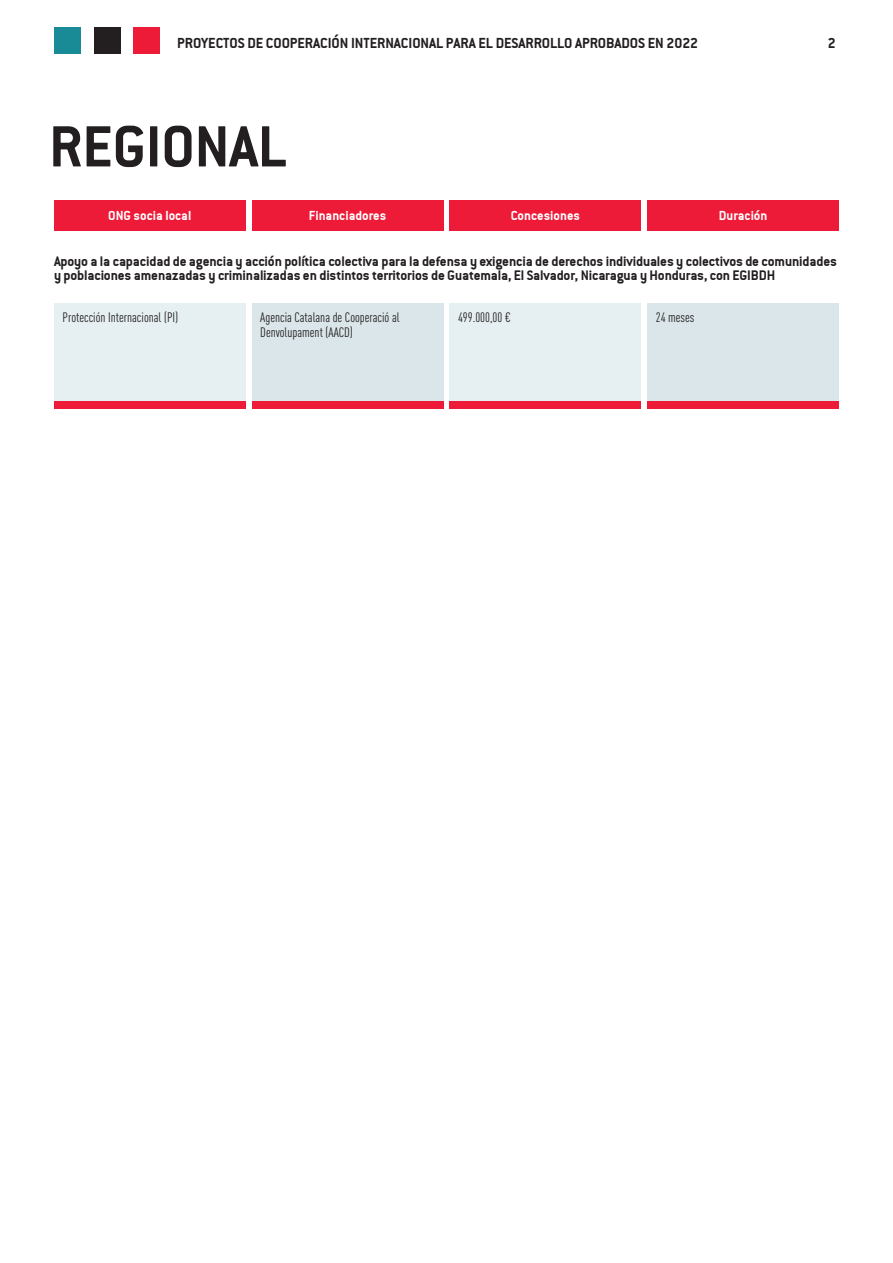
<style>
.page{position:relative;width:893px;height:1263px;background:#fff}
.page>*{position:absolute;margin:0;border:0;box-sizing:border-box;transform-origin:0 0}
.t1{font:63.75px "Conduit ITCTT Bold";letter-spacing:-.005em;color:#231f20}
.t2{font:15.75px "Conduit ITCTT Bold";letter-spacing:-.005em;color:#231f20}
.t3{font:15px/14.5px "Conduit ITCTT Bold";letter-spacing:-.01em;color:#231f20}
.t4{font:14.25px "Conduit ITCTT Bold";color:#fff}
.t5{font:13.5px "DIN Cond";color:#231f20}
</style>
<div class="page">
<div style="left:133px;top:27px;width:27px;height:27px;background:#ed1a38"></div>
<div style="left:94px;top:27px;width:26px;height:27px;background:#231f20"></div>
<div style="left:54px;top:27px;width:27px;height:27px;background:#188b96"></div>
<div style="left:54px;top:200px;width:192px;height:31px;background:#ed1a38"></div>
<div style="left:450px;top:200px;width:191px;height:31px;background:#ed1a38"></div>
<div style="left:252px;top:200px;width:191px;height:31px;background:#ed1a38"></div>
<div style="left:647px;top:200px;width:192px;height:31px;background:#ed1a38"></div>
<div style="left:450px;top:303px;width:191px;height:98px;background:#e6eff1"></div>
<div style="left:450px;top:401px;width:191px;height:8px;background:#ed1a38"></div>
<div style="left:54px;top:303px;width:192px;height:98px;background:#e6eff1"></div>
<div style="left:54px;top:401px;width:192px;height:8px;background:#ed1a38"></div>
<div style="left:647px;top:303px;width:192px;height:98px;background:#dae6e9"></div>
<div style="left:647px;top:401px;width:192px;height:8px;background:#ed1a38"></div>
<div style="left:252px;top:303px;width:191px;height:98px;background:#dae6e9"></div>
<div style="left:252px;top:401px;width:191px;height:8px;background:#ed1a38"></div>
<p class="t2" style="left:177px;top:34px;width:522px">PROYECTOS DE COOPERACIÓN INTERNACIONAL PARA EL DESARROLLO APROBADOS EN 2022</p>
<p class="t2" style="left:828px;top:34px;width:9px">2</p>
<p class="t1" style="left:49px;top:109px;width:239px">REGIONAL</p>
<p class="t4" style="left:108px;top:207px;width:85px">ONG socia local</p>
<p class="t4" style="left:309px;top:207px;width:79px">Financiadores</p>
<p class="t4" style="left:511px;top:207px;width:71px">Concesiones</p>
<p class="t4" style="left:719px;top:207px;width:50px">Duración</p>
<p class="t3" style="left:54px;top:254px;width:784px">Apoyo a la capacidad de agencia y acción política colectiva para la defensa y exigencia de derechos individuales y colectivos de comunidades y poblaciones amenazadas y criminalizadas en distintos territorios de Guatemala, El Salvador, Nicaragua y Honduras, con EGIBDH</p>
<p class="t5" style="left:63px;top:309px;width:117px">Protección Internacional (PI)</p>
<p class="t5" style="left:260px;top:309px;width:141px">Agencia Catalana de Cooperació al</p>
<p class="t5" style="left:458px;top:309px;width:54px">499.000,00 €</p>
<p class="t5" style="left:656px;top:309px;width:40px">24 meses</p>
<p class="t5" style="left:260px;top:324px;width:94px">Denvolupament (AACD)</p>
</div>
